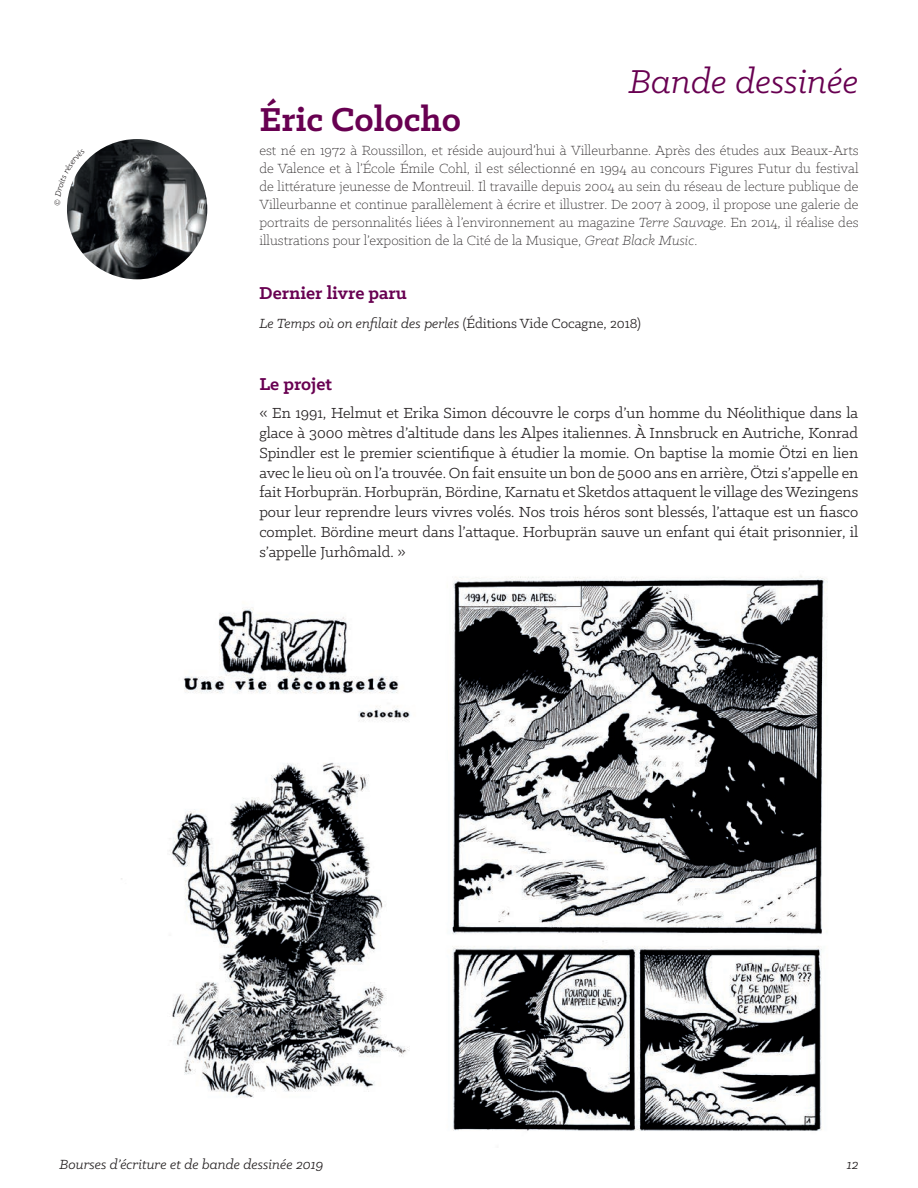
<style>
.page{position:relative;width:918px;height:1188px;background:#fff}
.page>*{position:absolute;margin:0;border:0;box-sizing:border-box;transform-origin:0 0}
.t1{font:italic 37.5px "Klinic Slab";color:#680051}
.t2{font:700 37.5px "Klinic Slab";color:#680051}
.t3{font:700 19.5px "Klinic Slab";color:#680051}
.t4{font:16.5px/19.8px "Klinic Slab";color:#231f20;text-align:justify}
.t5{font:300 15px/18px "Klinic Slab";color:#231f20;text-align:justify}
.t6{font:italic 15px "Klinic Slab";color:#231f20}
.s1{font-style:italic}
.s2{font-style:normal}
</style>
<div class="page">
<img style="left:67px;top:139px;width:140px;height:140px;border-radius:70px">
<img style="left:452px;top:575px;width:376px;height:556px">
<img style="left:121px;top:607px;width:289px;height:491px">
<svg style="left:67px;top:162px;width:18px;height:44px"></svg>
<h1 class="t1" style="left:629px;top:58px;width:231px">Bande dessinée</h1>
<h1 class="t2" style="left:259px;top:95px;width:203px">Éric Colocho</h1>
<p class="t5" style="left:259px;top:141px;width:601px">est né en 1972 à Roussillon, et réside aujourd’hui à Villeurbanne. Après des études aux Beaux-Arts de Valence et à l’École Émile Cohl, il est sélectionné en 1994 au concours Figures Futur du festival de littérature jeunesse de Montreuil. Il travaille depuis 2004 au sein du réseau de lecture publique de Villeurbanne et continue parallèlement à écrire et illustrer. De 2007 à 2009, il propose une galerie de portraits de personnalités liées à l’environnement au magazine <span class="s1">Terre Sauvage</span>. En 2014, il réalise des illustrations pour l’exposition de la Cité de la Musique, <span class="s1">Great Black Music</span>.</p>
<p class="t3" style="left:259px;top:280px;width:149px">Dernier livre paru</p>
<p class="t6" style="left:259px;top:313px;width:383px">Le Temps où on enfilait des perles <span class="s2">(Éditions Vide Cocagne, 2018)</span></p>
<p class="t3" style="left:259px;top:371px;width:74px">Le projet</p>
<p class="t4" style="left:259px;top:403px;width:600px">« En 1991, Helmut et Erika Simon découvre le corps d’un homme du Néolithique dans la glace à 3000 mètres d’altitude dans les Alpes italiennes. À Innsbruck en Autriche, Konrad Spindler est le premier scientifique à étudier la momie. On baptise la momie Ötzi en lien avec le lieu où on l’a trouvée. On fait ensuite un bon de 5000 ans en arrière, Ötzi s’appelle en fait Horbuprän. Horbuprän, Bördine, Karnatu et Sketdos attaquent le village des Wezingens pour leur reprendre leurs vivres volés. Nos trois héros sont blessés, l’attaque est un fiasco complet. Bördine meurt dans l’attaque. Horbuprän sauve un enfant qui était prisonnier, il s’appelle Jurhômald. »</p>
<p class="t6" style="left:60px;top:1155px;width:265px">Bourses d’écriture et de bande dessinée 2019</p>
<p class="t6" style="left:847px;top:1155px;width:13px">12</p>
</div>
